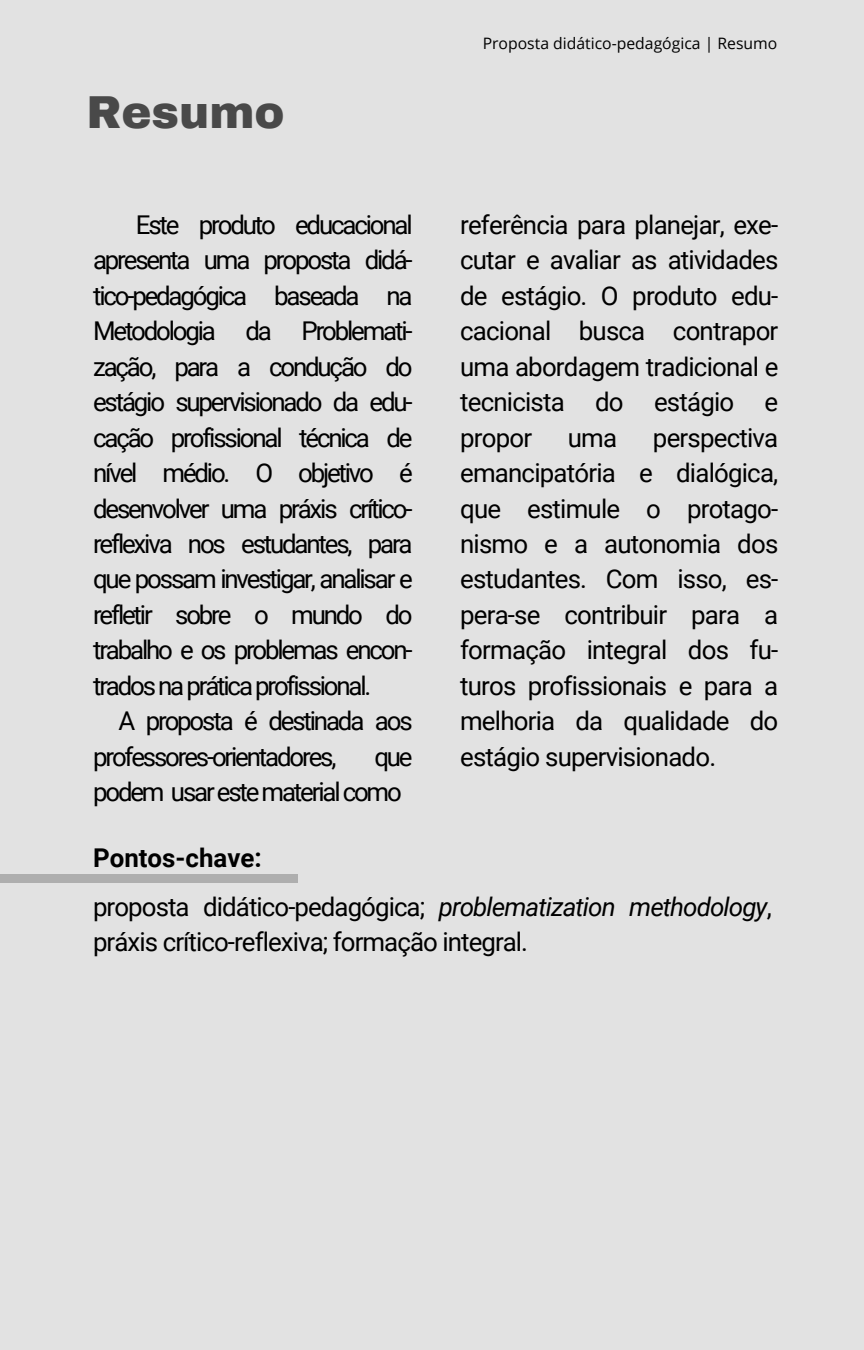
<style>
.page{position:relative;width:864px;height:1350px;background:#e2e2e2}
.page>*{position:absolute;margin:0;border:0;box-sizing:border-box;transform-origin:0 0}
.t1{font:900 45.23px "Archivo";color:#494949}
.t2{font:25.88px/35.6px "Roboto";letter-spacing:-.085em;color:#000;text-align:justify}
.t3{font:25.88px/35.6px "Roboto";letter-spacing:-.035em;color:#000}
.t4{font:700 25.88px "Roboto";color:#000}
.t5{font:15.75px "Open Sans";color:#000}
.s1{font-style:italic}
</style>
<div class="page">
<div style="left:0;top:874px;width:298px;height:9px;background:#aeaeae"></div>
<h1 class="t1" style="left:86px;top:89px;width:200px">Resumo</h1>
<p class="t2" style="left:136px;top:207px;width:278px">Este produto educacional</p>
<p class="t2" style="left:93px;top:243px;width:321px">apresenta uma proposta didá-</p>
<p class="t2" style="left:93px;top:278px;width:321px">tico-pedagógica baseada na</p>
<p class="t2" style="left:93px;top:314px;width:321px">Metodologia da Problemati-</p>
<p class="t2" style="left:93px;top:349px;width:321px">zação, para a condução do</p>
<p class="t2" style="left:93px;top:385px;width:321px">estágio supervisionado da edu-</p>
<p class="t2" style="left:93px;top:420px;width:321px">cação profissional técnica de</p>
<p class="t2" style="left:93px;top:455px;width:321px">nível médio. O objetivo é</p>
<p class="t2" style="left:93px;top:491px;width:321px">desenvolver uma práxis crítico-</p>
<p class="t2" style="left:93px;top:526px;width:321px">reflexiva nos estudantes, para</p>
<p class="t2" style="left:93px;top:562px;width:321px">que possam investigar, analisar e</p>
<p class="t2" style="left:93px;top:597px;width:321px">refletir sobre o mundo do</p>
<p class="t2" style="left:93px;top:633px;width:321px">trabalho e os problemas encon-</p>
<p class="t2" style="left:93px;top:668px;width:280px">trados na prática profissional.</p>
<p class="t2" style="left:118px;top:704px;width:296px">A proposta é destinada aos</p>
<p class="t2" style="left:93px;top:739px;width:245px">professores-orientadores,</p>
<p class="t2" style="left:93px;top:739px;width:321px;text-indent:281px">que podem usar este material como</p>
<h3 class="t5" style="left:483px;top:33px;width:296px">Proposta didático-pedagógica | Resumo</h3>
<h3 class="t2" style="left:460px;top:207px;width:320px">referência para planejar, exe&shy;cutar e avaliar as atividades de estágio. O produto edu&shy;cacional busca contrapor uma abordagem tradicional e tecnicista do estágio e propor</h3>
<h3 class="t2" style="left:460px;top:420px;width:320px;text-indent:193px">perspectiva emancipatória e dialógica, que estimule o protago&shy;nismo e a autonomia dos estudantes. Com isso, es&shy;pera-se contribuir para a formação integral dos fu&shy;turos profissionais e para a melhoria da qualidade do estágio supervisionado.</h3>
<h3 class="t2" style="left:568px;top:420px;width:51px">uma</h3>
<h3 class="t4" style="left:93px;top:843px;width:170px">Pontos-chave:</h3>
<h2 class="t3" style="left:93px;top:889px;width:680px">proposta didático-pedagógica; <span class="s1">problematization methodology</span>, práxis crítico-reflexiva; formação integral.</h2>
</div>
